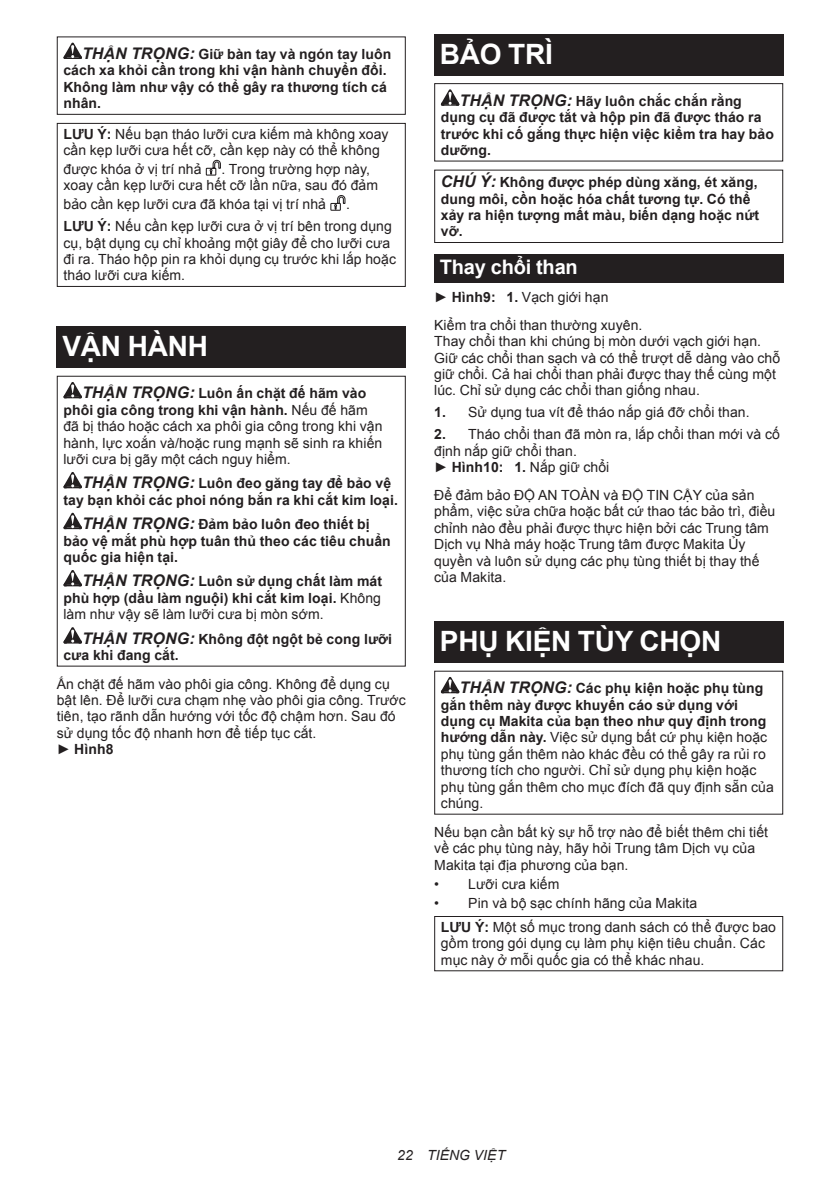
<style>
.page{position:relative;width:840px;height:1191px;background:#fff}
.page>*{position:absolute;margin:0;border:0;box-sizing:border-box;transform-origin:0 0}
.t1{font:700 28px "Arial";letter-spacing:-.01em;color:#fff}
.t2{font:700 20px "Arial";letter-spacing:-.01em;color:#fff}
.t3{font:14px/16.4px "Arial";letter-spacing:.005em;color:#231f20}
.t4{font:700 14px/16.4px "Arial";letter-spacing:.005em;color:#231f20}
.t5{font:italic 14px "Arial";letter-spacing:.005em;color:#231f20}
.s1{font-style:italic;font-size:16px}
.s2{font-weight:700}
.s3{font-weight:700;font-style:italic;font-size:16px}
.s4{font-weight:400}
</style>
<div class="page">
<svg style="left:63px;top:43px;width:19px;height:16px"></svg>
<div style="left:57px;top:36px;width:348px;height:79px;border:1px solid #231f20"></div>
<svg style="left:205px;top:159px;width:16px;height:17px"></svg>
<svg style="left:330px;top:195px;width:16px;height:16px"></svg>
<div style="left:57px;top:123px;width:348px;height:164px;border:1px solid #231f20"></div>
<div style="left:57px;top:327px;width:348px;height:41px;background:#231f20"></div>
<svg style="left:63px;top:382px;width:19px;height:16px"></svg>
<svg style="left:63px;top:472px;width:19px;height:16px"></svg>
<svg style="left:63px;top:513px;width:19px;height:16px"></svg>
<svg style="left:63px;top:570px;width:19px;height:16px"></svg>
<svg style="left:63px;top:627px;width:19px;height:16px"></svg>
<div style="left:57px;top:376px;width:348px;height:290px;border:1px solid #231f20"></div>
<div style="left:434px;top:34px;width:348px;height:41px;background:#231f20"></div>
<svg style="left:440px;top:89px;width:19px;height:17px"></svg>
<div style="left:434px;top:83px;width:348px;height:79px;border:1px solid #231f20"></div>
<div style="left:434px;top:170px;width:348px;height:73px;border:1px solid #231f20"></div>
<div style="left:434px;top:254px;width:348px;height:29px;background:#231f20"></div>
<div style="left:434px;top:621px;width:348px;height:41px;background:#231f20"></div>
<svg style="left:440px;top:677px;width:19px;height:16px"></svg>
<div style="left:434px;top:916px;width:348px;height:55px;border:1px solid #231f20"></div>
<p class="t4" style="left:63px;top:46px;width:329px;text-indent:19px"><span class="s1">THẬN TRỌNG:</span> Giữ bàn tay và ngón tay luôn cách xa khỏi cần trong khi vận hành chuyển đổi.<br>Không làm như vậy có thể gây ra thương tích cá nhân.</p>
<p class="t3" style="left:63px;top:126px;width:326px"><span class="s2">LƯU Ý:</span> Nếu bạn tháo lưỡi cưa kiếm mà không xoay cần kẹp lưỡi cưa hết cỡ, cần kẹp này có thể không</p>
<p class="t3" style="left:63px;top:161px;width:139px">được khóa ở vị trí nhả</p>
<p class="t3" style="left:63px;top:161px;width:316px;text-indent:158px">. Trong trường hợp này, xoay cần kẹp lưỡi cưa hết cỡ lần nữa, sau đó đảm</p>
<p class="t3" style="left:63px;top:196px;width:264px">bảo cần kẹp lưỡi cưa đã khóa tại vị trí nhả</p>
<p class="t3" style="left:63px;top:193px;width:330px;line-height:22px;text-indent:282px">.<br><span class="s2">LƯU Ý:</span> Nếu cần kẹp lưỡi cưa ở vị trí bên trong dụng</p>
<p class="t3" style="left:63px;top:234px;width:334px">cụ, bật dụng cụ chỉ khoảng một giây để cho lưỡi cưa đi ra. Tháo hộp pin ra khỏi dụng cụ trước khi lắp hoặc tháo lưỡi cưa kiếm.</p>
<h1 class="t1" style="left:62px;top:328px;width:147px">VẬN HÀNH</h1>
<p class="t3" style="left:63px;top:385px;width:320px;text-indent:19px"><span class="s3">THẬN TRỌNG:</span> <span class="s2">Luôn ấn chặt đế hãm vào phôi gia công trong khi vận hành.</span> Nếu đế hãm đã bị tháo hoặc cách xa phôi gia công trong khi vận hành, lực xoắn và/hoặc rung mạnh sẽ sinh ra khiến lưỡi cưa bị gãy một cách nguy hiểm.</p>
<p class="t4" style="left:63px;top:475px;width:336px;text-indent:19px"><span class="s1">THẬN TRỌNG:</span> Luôn đeo găng tay để bảo vệ tay bạn khỏi các phoi nóng bắn ra khi cắt kim loại.</p>
<p class="t4" style="left:63px;top:516px;width:329px;text-indent:19px"><span class="s1">THẬN TRỌNG:</span> Đảm bảo luôn đeo thiết bị bảo vệ mắt phù hợp tuân thủ theo các tiêu chuẩn quốc gia hiện tại.</p>
<p class="t4" style="left:63px;top:573px;width:320px;text-align:justify;text-indent:19px"><span class="s1">THẬN TRỌNG:</span> Luôn sử dụng chất làm mát phù hợp (dầu làm nguội) khi cắt kim loại. <span class="s4">Không làm như vậy sẽ làm lưỡi cưa bị mòn sớm.</span></p>
<p class="t4" style="left:63px;top:631px;width:330px;text-indent:19px"><span class="s1">THẬN TRỌNG:</span> Không đột ngột bẻ cong lưỡi cưa khi đang cắt.</p>
<p class="t3" style="left:57px;top:675px;width:350px">Ấn chặt đế hãm vào phôi gia công. Không để dụng cụ bật lên. Để lưỡi cưa chạm nhẹ vào phôi gia công. Trước tiên, tạo rãnh dẫn hướng với tốc độ chậm hơn. Sau đó sử dụng tốc độ nhanh hơn để tiếp tục cắt.<br>► <span class="s2">Hình8</span></p>
<h1 class="t1" style="left:439px;top:35px;width:114px">BẢO TRÌ</h1>
<p class="t4" style="left:440px;top:93px;width:334px;text-indent:19px"><span class="s1">THẬN TRỌNG:</span> Hãy luôn chắc chắn rằng dụng cụ đã được tắt và hộp pin đã được tháo ra trước khi cố gắng thực hiện việc kiểm tra hay bảo dưỡng.</p>
<p class="t4" style="left:440px;top:174px;width:320px"><span class="s1">CHÚ Ý:</span> Không được phép dùng xăng, ét xăng, dung môi, cồn hoặc hóa chất tương tự. Có thể xảy ra hiện tượng mất màu, biến dạng hoặc nứt vỡ.</p>
<h2 class="t2" style="left:439px;top:254px;width:139px">Thay chổi than</h2>
<p class="t3" style="left:434px;top:283px;width:210px;line-height:27.8px">► <span class="s2">Hình9: 1.</span> Vạch giới hạn<br>Kiểm tra chổi than thường xuyên.</p>
<p class="t3" style="left:434px;top:333px;width:347px">Thay chổi than khi chúng bị mòn dưới vạch giới hạn.<br>Giữ các chổi than sạch và có thể trượt dễ dàng vào chỗ giữ chổi. Cả hai chổi than phải được thay thế cùng một lúc. Chỉ sử dụng các chổi than giống nhau.</p>
<p class="t3" style="left:434px;top:404px;width:317px"><span class="s2">1.</span> Sử dụng tua vít để tháo nắp giá đỡ chổi than.</p>
<p class="t3" style="left:434px;top:426px;width:347px"><span class="s2">2.</span> Tháo chổi than đã mòn ra, lắp chổi than mới và cố định nắp giữ chổi than.<br>► <span class="s2">Hình10: 1.</span> Nắp giữ chổi</p>
<p class="t3" style="left:434px;top:487px;width:342px">Để đảm bảo ĐỘ AN TOÀN và ĐỘ TIN CẬY của sản phẩm, việc sửa chữa hoặc bất cứ thao tác bảo trì, điều chỉnh nào đều phải được thực hiện bởi các Trung tâm Dịch vụ Nhà máy hoặc Trung tâm được Makita Ủy quyền và luôn sử dụng các phụ tùng thiết bị thay thế của Makita.</p>
<h1 class="t1" style="left:439px;top:623px;width:283px">PHỤ KIỆN TÙY CHỌN</h1>
<p class="t3" style="left:440px;top:680px;width:334px;text-indent:19px"><span class="s3">THẬN TRỌNG:</span> <span class="s2">Các phụ kiện hoặc phụ tùng gắn thêm này được khuyến cáo sử dụng với dụng cụ Makita của bạn theo như quy định trong hướng dẫn này.</span> Việc sử dụng bất cứ phụ kiện hoặc phụ tùng gắn thêm nào khác đều có thể gây ra rủi ro thương tích cho người. Chỉ sử dụng phụ kiện hoặc phụ tùng gắn thêm cho mục đích đã quy định sẵn của chúng.</p>
<p class="t3" style="left:434px;top:823px;width:335px">Nếu bạn cần bất kỳ sự hỗ trợ nào để biết thêm chi tiết về các phụ tùng này, hãy hỏi Trung tâm Dịch vụ của<br>Makita tại địa phương của bạn.</p>
<p class="t3" style="left:434px;top:875px;width:127px">• Lưỡi cưa kiếm</p>
<p class="t3" style="left:440px;top:891px;width:336px;line-height:23.8px;text-indent:-7px">• Pin và bộ sạc chính hãng của Makita<br><span class="s2">LƯU Ý:</span> Một số mục trong danh sách có thể được bao</p>
<p class="t3" style="left:440px;top:935px;width:325px">gồm trong gói dụng cụ làm phụ kiện tiêu chuẩn. Các mục này ở mỗi quốc gia có thể khác nhau.</p>
<p class="t5" style="left:397px;top:1146px;width:109px">22 TIẾNG VIỆT</p>
</div>
